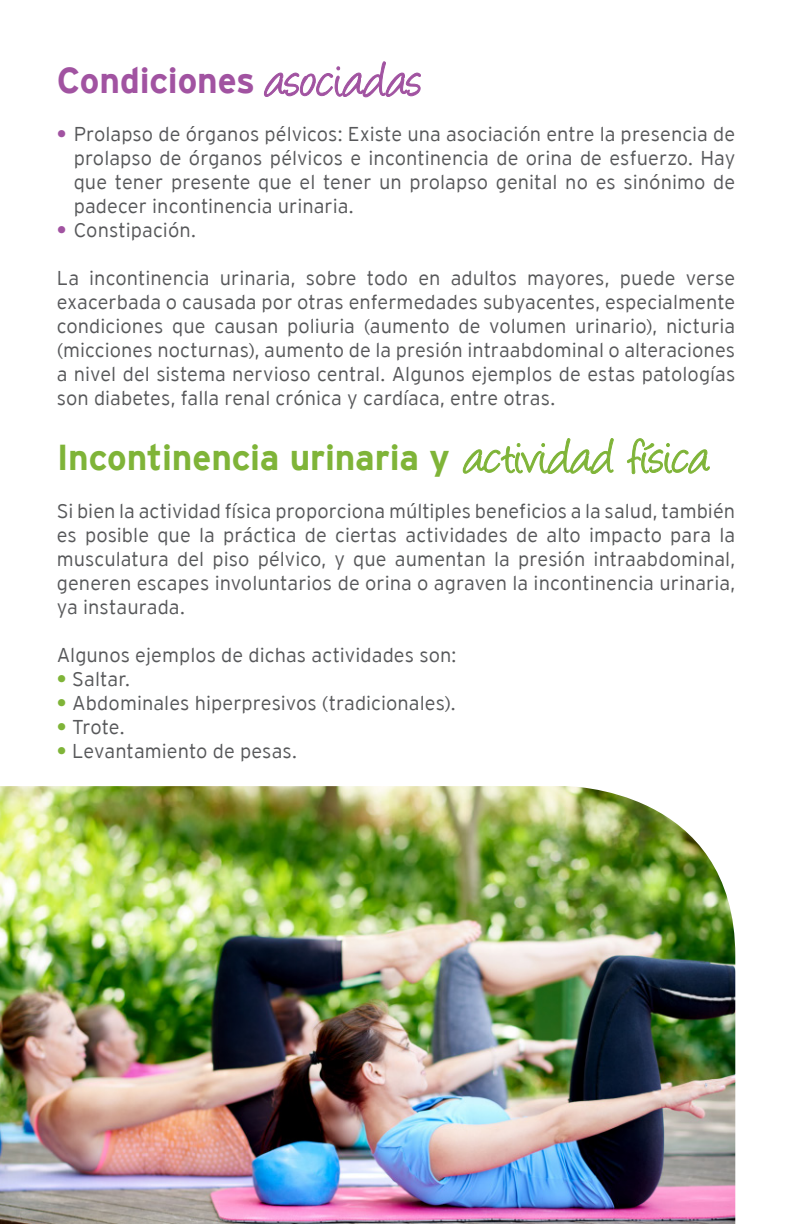
<style>
.page{position:relative;width:792px;height:1224px;background:#fff}
.page>*{position:absolute;margin:0;border:0;box-sizing:border-box;transform-origin:0 0}
.t1{font:700 36px "Interstate";letter-spacing:-.005em;color:#7fb438}
.t2{font:700 36px "Interstate";letter-spacing:-.005em;color:#a153a1}
.t3{font:300 20px/24px "Interstate";color:#57585a;text-align:justify}
.s1{font-family:"Angelina";font-weight:400;font-size:56px}
.s2{font-weight:700;color:#a153a1}
.s3{font-weight:700;color:#7fb438}
</style>
<div class="page">
<img style="left:0;top:786px;width:735px;height:438px">
<svg style="left:462px;top:438px;width:152px;height:36px"></svg>
<svg style="left:626px;top:438px;width:84px;height:37px"></svg>
<svg style="left:263px;top:61px;width:158px;height:37px"></svg>
<h1 class="t2" style="left:57px;top:60px;width:367px">Condiciones <span class="s1">asociadas</span></h1>
<p class="t3" style="left:74px;top:122px;width:663px;text-indent:-17px"><span class="s2">•</span> Prolapso de órganos pélvicos: Existe una asociación entre la presencia de prolapso de órganos pélvicos e incontinencia de orina de esfuerzo. Hay que tener presente que el tener un prolapso genital no es sinónimo de padecer incontinencia urinaria.</p>
<p class="t3" style="left:57px;top:218px;width:141px"><span class="s2">•</span> Constipación.</p>
<p class="t3" style="left:57px;top:266px;width:680px">La incontinencia urinaria, sobre todo en adultos mayores, puede verse exacerbada o causada por otras enfermedades subyacentes, especialmente condiciones que causan poliuria (aumento de volumen urinario), nicturia (micciones nocturnas), aumento de la presión intraabdominal o alteraciones a nivel del sistema nervioso central. Algunos ejemplos de estas patologías son diabetes, falla renal crónica y cardíaca, entre otras.</p>
<h1 class="t1" style="left:57px;top:437px;width:654px">Incontinencia urinaria y <span class="s1">actividad física</span></h1>
<p class="t3" style="left:57px;top:499px;width:680px">Si bien la actividad física proporciona múltiples beneficios a la salud, también es posible que la práctica de ciertas actividades de alto impacto para la musculatura del piso pélvico, y que aumentan la presión intraabdominal, generen escapes involuntarios de orina o agraven la incontinencia urinaria, ya instaurada.</p>
<p class="t3" style="left:57px;top:643px;width:401px">Algunos ejemplos de dichas actividades son:</p>
<p class="t3" style="left:57px;top:667px;width:75px"><span class="s3">•</span> Saltar.</p>
<p class="t3" style="left:57px;top:691px;width:401px"><span class="s3">•</span> Abdominales hiperpresivos (tradicionales).</p>
<p class="t3" style="left:57px;top:715px;width:69px"><span class="s3">•</span> Trote.</p>
<p class="t3" style="left:57px;top:739px;width:242px"><span class="s3">•</span> Levantamiento de pesas.</p>
</div>
